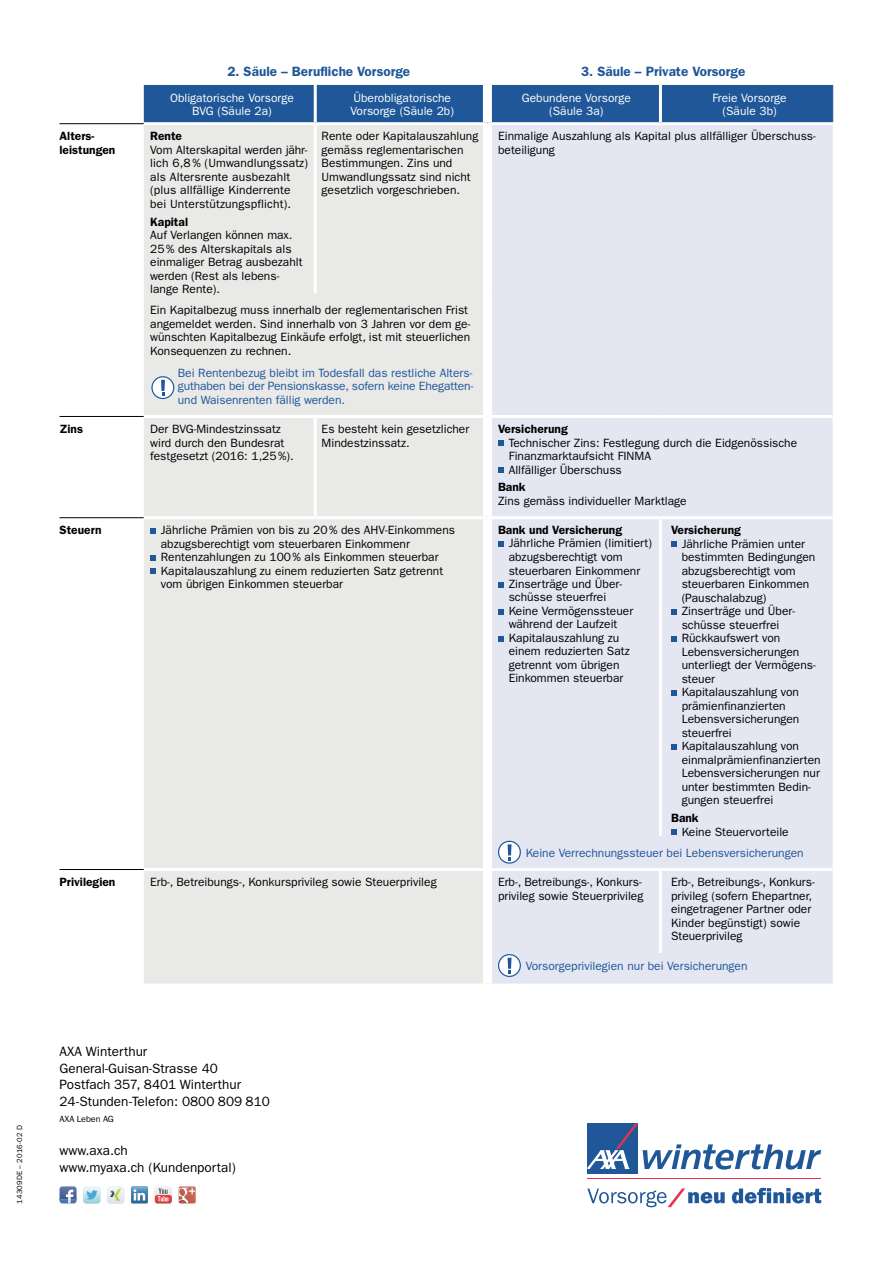
<style>
.page{position:relative;width:893px;height:1263px;background:#fff}
.page>*{position:absolute;margin:0;border:0;box-sizing:border-box;transform-origin:0 0}
.t1{font:13.5px/16.5px "ITC Franklin Gothic Std";color:#000}
.t2{font:600 13.5px "ITC Franklin Gothic Std";color:#1f5798}
.t3{font:12px/13.5px "ITC Franklin Gothic Std";color:#000}
.t4{font:12px/13.5px "ITC Franklin Gothic Std";color:#1f5798;text-align:justify}
.t5{font:12px/13.5px "ITC Franklin Gothic Std";color:#fff;text-align:center}
.t6{font:600 12px/13.5px "ITC Franklin Gothic Std";color:#000}
.t7{font:9px "ITC Franklin Gothic Std";color:#000}
.t8{font:7.5px "ITC Franklin Gothic Std";letter-spacing:.025em;color:#000}
</style>
<div class="page">
<div style="left:587px;top:1123px;width:51px;height:51px;background:#1f5798"></div>
<hr style="left:587px;top:1178px;width:234px;height:1px;background:#e8324e">
<svg style="left:587px;top:1123px;width:234px;height:46px"></svg>
<svg style="left:732px;top:1188px;width:89px;height:15px"></svg>
<svg style="left:587px;top:1188px;width:138px;height:19px"></svg>
<div style="left:144px;top:85px;width:688px;height:37px;background:#1f5798"></div>
<div style="left:144px;top:125px;width:339px;height:858px;background:#e9e9e8"></div>
<div style="left:492px;top:125px;width:341px;height:858px;background:#e4e6f2"></div>
<hr style="left:314px;top:85px;width:3px;height:37px;background:#fff">
<hr style="left:659px;top:85px;width:3px;height:37px;background:#fff">
<div style="left:483px;top:85px;width:9px;height:37px;background:#fff"></div>
<hr style="left:60px;top:123px;width:84px;height:1px;background:#000">
<hr style="left:832px;top:85px;width:1px;height:37px;background:#1f5798">
<hr style="left:314px;top:125px;width:3px;height:168px;background:#fff">
<hr style="left:60px;top:416px;width:84px;height:1px;background:#000">
<hr style="left:60px;top:517px;width:84px;height:1px;background:#000">
<hr style="left:144px;top:415px;width:171px;height:3px;background:#fff">
<hr style="left:315px;top:415px;width:172px;height:3px;background:#fff">
<hr style="left:487px;top:516px;width:173px;height:3px;background:#fff">
<hr style="left:660px;top:516px;width:173px;height:3px;background:#fff">
<hr style="left:659px;top:519px;width:3px;height:317px;background:#fff">
<hr style="left:60px;top:869px;width:84px;height:1px;background:#000">
<hr style="left:144px;top:868px;width:171px;height:3px;background:#fff">
<hr style="left:315px;top:868px;width:172px;height:3px;background:#fff">
<hr style="left:487px;top:868px;width:173px;height:3px;background:#fff">
<hr style="left:660px;top:868px;width:173px;height:3px;background:#fff">
<hr style="left:659px;top:871px;width:3px;height:82px;background:#fff">
<hr style="left:314px;top:418px;width:3px;height:98px;background:#fff">
<hr style="left:487px;top:415px;width:173px;height:3px;background:#fff">
<hr style="left:660px;top:415px;width:173px;height:3px;background:#fff">
<hr style="left:144px;top:516px;width:171px;height:3px;background:#fff">
<hr style="left:315px;top:516px;width:172px;height:3px;background:#fff">
<svg style="left:498px;top:440px;width:6px;height:6px"></svg>
<svg style="left:498px;top:467px;width:6px;height:6px"></svg>
<svg style="left:150px;top:528px;width:6px;height:6px"></svg>
<svg style="left:150px;top:555px;width:6px;height:6px"></svg>
<svg style="left:150px;top:569px;width:6px;height:5px"></svg>
<svg style="left:498px;top:542px;width:6px;height:5px"></svg>
<svg style="left:498px;top:582px;width:6px;height:6px"></svg>
<svg style="left:498px;top:609px;width:6px;height:6px"></svg>
<svg style="left:498px;top:636px;width:6px;height:6px"></svg>
<svg style="left:671px;top:542px;width:6px;height:5px"></svg>
<svg style="left:671px;top:609px;width:6px;height:6px"></svg>
<svg style="left:671px;top:636px;width:6px;height:6px"></svg>
<svg style="left:671px;top:690px;width:6px;height:6px"></svg>
<svg style="left:671px;top:744px;width:6px;height:6px"></svg>
<svg style="left:671px;top:829px;width:6px;height:6px"></svg>
<svg style="left:499px;top:841px;width:21px;height:22px"></svg>
<div style="left:498px;top:841px;width:23px;height:23px;border:1px solid #1f5798;border-radius:50%"></div>
<svg style="left:508px;top:844px;width:4px;height:16px"></svg>
<svg style="left:499px;top:955px;width:21px;height:21px"></svg>
<div style="left:498px;top:954px;width:23px;height:23px;border:1px solid #1f5798;border-radius:50%"></div>
<svg style="left:508px;top:958px;width:4px;height:16px"></svg>
<div style="left:152px;top:377px;width:22px;height:21px;background:#fff;border-radius:50%"></div>
<div style="left:151px;top:376px;width:23px;height:23px;border:1px solid #1f5798;border-radius:50%"></div>
<svg style="left:161px;top:380px;width:4px;height:16px"></svg>
<svg style="left:60px;top:1186px;width:17px;height:17px"></svg>
<svg style="left:179px;top:1186px;width:17px;height:17px"></svg>
<svg style="left:83px;top:1186px;width:17px;height:17px"></svg>
<svg style="left:107px;top:1186px;width:17px;height:17px"></svg>
<svg style="left:155px;top:1186px;width:17px;height:17px"></svg>
<svg style="left:131px;top:1186px;width:17px;height:17px"></svg>
<p class="t8" style="left:15px;top:1203px;width:80px;rotate:-90deg">14309DE – 2016-02 D</p>
<p class="t2" style="left:227px;top:63px;width:184px">2. Säule – Berufliche Vorsorge</p>
<p class="t2" style="left:581px;top:63px;width:166px">3. Säule – Private Vorsorge</p>
<p class="t5" style="left:170px;top:91px;width:125px">Obligatorische Vorsorge<br>BVG (Säule 2a)</p>
<p class="t5" style="left:351px;top:91px;width:105px;text-align:left">Überobligatorische<br>Vorsorge (Säule 2b)</p>
<p class="t5" style="left:522px;top:91px;width:110px">Gebundene Vorsorge (Säule 3a)</p>
<p class="t5" style="left:712px;top:91px;width:76px">Freie Vorsorge (Säule 3b)</p>
<p class="t6" style="left:60px;top:130px;width:57px">Alters‑ leistungen</p>
<p class="t6" style="left:150px;top:130px;width:33px">Rente</p>
<p class="t3" style="left:150px;top:143px;width:159px">Vom Alterskapital werden jähr&shy;lich 6,8 % (Umwandlungssatz) als Altersrente ausbezahlt (plus allfällige Kinderrente bei Unterstützungspflicht).</p>
<p class="t6" style="left:150px;top:215px;width:39px">Kapital</p>
<p class="t3" style="left:150px;top:228px;width:154px">Auf Verlangen können max.<br>25% des Alterskapitals als einmaliger Betrag ausbezahlt werden (Rest als lebens&shy;lange Rente).</p>
<p class="t3" style="left:322px;top:130px;width:158px">Rente oder Kapitalauszahlung gemäss reglementarischen<br>Bestimmungen. Zins und<br>Umwandlungssatz sind nicht gesetzlich vorgeschrieben.</p>
<p class="t3" style="left:498px;top:130px;width:319px">Einmalige Auszahlung als Kapital plus allfälliger Überschuss&shy;beteiligung</p>
<p class="t3" style="left:150px;top:303px;width:322px">Ein Kapitalbezug muss innerhalb der reglementarischen Frist angemeldet werden. Sind innerhalb von 3 Jahren vor dem ge&shy;wünschten Kapitalbezug Einkäufe erfolgt, ist mit steuerlichen Konsequenzen zu rechnen.</p>
<p class="t4" style="left:178px;top:366px;width:297px">Bei Rentenbezug bleibt im Todesfall das restliche Alters&shy;guthaben bei der Pensionskasse, sofern keine Ehegatten&shy;und Waisenrenten fällig werden.</p>
<p class="t6" style="left:60px;top:422px;width:25px">Zins</p>
<p class="t3" style="left:150px;top:422px;width:145px">Der BVG-Mindestzinssatz wird durch den Bundesrat festgesetzt (2016: 1,25%).</p>
<p class="t3" style="left:322px;top:422px;width:149px">Es besteht kein gesetzlicher<br>Mindestzinssatz.</p>
<p class="t6" style="left:498px;top:422px;width:71px">Versicherung</p>
<p class="t3" style="left:509px;top:436px;width:290px">Technischer Zins: Festlegung durch die Eidgenössische<br>Finanzmarktaufsicht FINMA<br>Allfälliger Überschuss</p>
<p class="t6" style="left:498px;top:481px;width:29px">Bank</p>
<p class="t3" style="left:498px;top:494px;width:190px">Zins gemäss individueller Marktlage</p>
<p class="t6" style="left:60px;top:524px;width:43px">Steuern</p>
<p class="t3" style="left:161px;top:524px;width:296px">Jährliche Prämien von bis zu 20% des AHV-Einkommens abzugsberechtigt vom steuerbaren Einkommenr Rentenzahlungen zu 100% als Einkommen steuerbar Kapitalauszahlung zu einem reduzierten Satz getrennt vom übrigen Einkommen steuerbar</p>
<p class="t6" style="left:498px;top:523px;width:126px">Bank und Versicherung</p>
<p class="t6" style="left:671px;top:524px;width:71px">Versicherung</p>
<p class="t3" style="left:682px;top:537px;width:141px">Jährliche Prämien unter bestimmten Bedingungen abzugsberechtigt vom steuerbaren Einkommen (Pauschalabzug)<br>Zinserträge und Über&shy;schüsse steuerfrei<br>Rückkaufswert von<br>Lebensversicherungen unterliegt der Vermögens&shy;steuer<br>Kapitalauszahlung von prämienfinanzierten<br>Lebensversicherungen steuerfrei<br>Kapitalauszahlung von einmalprämienfinanzierten<br>Lebensversicherungen nur unter bestimmten Bedin&shy;gungen steuerfrei</p>
<p class="t6" style="left:671px;top:811px;width:29px">Bank</p>
<p class="t3" style="left:682px;top:825px;width:109px">Keine Steuervorteile</p>
<p class="t4" style="left:526px;top:846px;width:280px">Keine Verrechnungssteuer bei Lebensversicherungen</p>
<p class="t3" style="left:509px;top:536px;width:145px">Jährliche Prämien (limitiert) abzugsberechtigt vom steuerbaren Einkommenr</p>
<p class="t3" style="left:509px;top:577px;width:126px">Zinserträge und Über&shy;schüsse steuerfrei<br>Keine Vermögenssteuer während der Laufzeit<br>Kapitalauszahlung zu einem reduzierten Satz getrennt vom übrigen<br>Einkommen steuerbar</p>
<p class="t6" style="left:60px;top:875px;width:57px">Privilegien</p>
<p class="t3" style="left:150px;top:875px;width:288px">Erb-, Betreibungs-, Konkursprivileg sowie Steuerprivileg</p>
<p class="t3" style="left:498px;top:875px;width:147px">Erb-, Betreibungs-, Konkurs&shy;privileg sowie Steuerprivileg</p>
<p class="t3" style="left:671px;top:875px;width:145px">Erb-, Betreibungs-, Konkurs&shy;privileg (sofern Ehepartner, eingetragener Partner oder<br>Kinder begünstigt) sowie<br>Steuerprivileg</p>
<p class="t4" style="left:526px;top:959px;width:223px">Vorsorgeprivilegien nur bei Versicherungen</p>
<p class="t1" style="left:60px;top:1044px;width:212px">AXA Winterthur<br>General-Guisan-Strasse 40<br>Postfach 357, 8401 Winterthur<br>24-Stunden-Telefon: 0800 809 810</p>
<p class="t7" style="left:60px;top:1114px;width:56px">AXA Leben AG</p>
<p class="t1" style="left:60px;top:1143px;width:178px">www.axa.ch<br>www.myaxa.ch (Kundenportal)</p>
</div>
